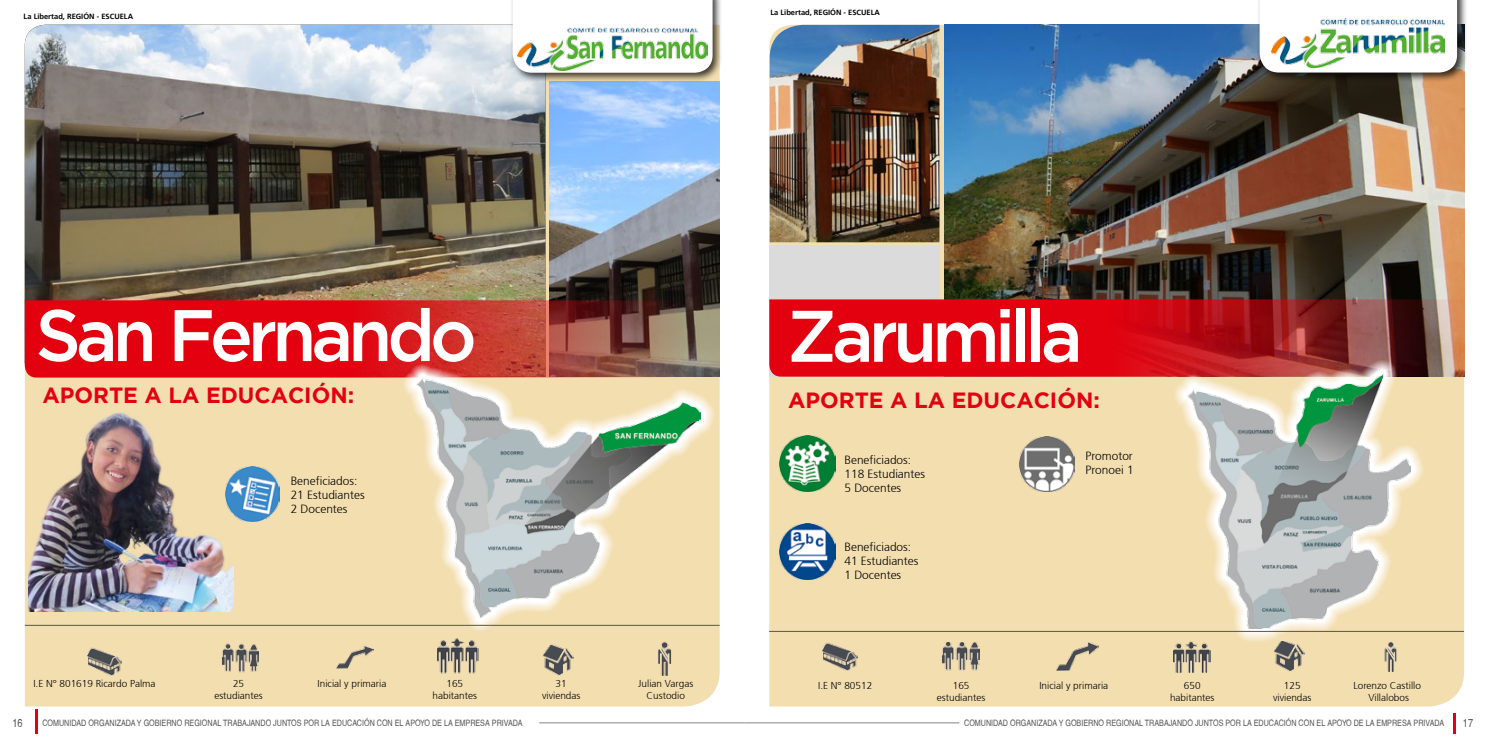
<style>
.page{position:relative;width:1489px;height:745px;background:#fff}
.page>*{position:absolute;margin:0;border:0;box-sizing:border-box;transform-origin:0 0}
.t1{font:500 72.75px "Gotham";letter-spacing:-.07em;color:#fff}
.t2{font:700 22px "Gotham";color:#e3000f}
.t3{font:300 11.88px/14.2px "Frutiger 45";color:#000}
.t4{font:condensed 11.25px "Helvetica";color:#565656}
.t5{font:300 10px/12px "Frutiger 45";color:#000;text-align:center}
.t6{font:condensed 8.75px "Helvetica";color:#565656}
.t7{font:700 7.5px "Frutiger 65";color:#000}
</style>
<div class="page">
<hr style="left:1452px;top:712px;width:3px;height:21px;background:#e3000f">
<hr style="left:35px;top:709px;width:3px;height:24px;background:#e3000f">
<hr style="left:744px;top:721px;width:215px;height:2px;background:#9c9d9d">
<hr style="left:539px;top:721px;width:205px;height:2px;background:#9c9d9d">
<div style="left:25px;top:83px;width:694px;height:623px;background:#f3deb0"></div>
<div style="left:769px;top:25px;width:694px;height:681px;background:#f3deb0"></div>
<img style="left:25px;top:25px;width:520px;height:275px">
<img style="left:549px;top:83px;width:170px;height:293px">
<div style="left:509px;top:0;width:214px;height:83px;background:#000;opacity:.75"></div>
<svg style="left:512px;top:0;width:200px;height:73px"></svg>
<img style="left:517px;top:27px;width:190px;height:43px">
<svg style="left:25px;top:300px;width:659px;height:77px;background:#cc1b20"></svg>
<svg style="left:402px;top:363px;width:312px;height:268px;background:#dab392"></svg>
<img style="left:416px;top:377px;width:284px;height:240px">
<img style="left:769px;top:25px;width:170px;height:217px">
<img style="left:944px;top:25px;width:519px;height:274px">
<div style="left:769px;top:244px;width:170px;height:132px;background:#dbdbdc"></div>
<svg style="left:769px;top:299px;width:694px;height:77px;background:#c4131c"></svg>
<div style="left:1256px;top:0;width:211px;height:83px;background:#000;opacity:.75"></div>
<svg style="left:1259px;top:0;width:197px;height:72px"></svg>
<img style="left:1271px;top:19px;width:173px;height:48px">
<svg style="left:1173px;top:359px;width:251px;height:283px;background:#dbb091"></svg>
<img style="left:1186px;top:374px;width:224px;height:253px">
<img style="left:28px;top:401px;width:205px;height:210px">
<img style="left:225px;top:466px;width:55px;height:55px">
<img style="left:780px;top:435px;width:55px;height:56px">
<img style="left:780px;top:522px;width:55px;height:56px">
<hr style="left:769px;top:630px;width:694px;height:1px;background:#565656">
<img style="left:648px;top:641px;width:34px;height:34px">
<img style="left:541px;top:643px;width:32px;height:32px">
<img style="left:87px;top:647px;width:35px;height:28px">
<img style="left:221px;top:637px;width:38px;height:38px">
<img style="left:337px;top:638px;width:36px;height:37px">
<hr style="left:25px;top:624px;width:694px;height:1px;background:#565656">
<img style="left:437px;top:634px;width:41px;height:41px">
<img style="left:1019px;top:436px;width:55px;height:55px">
<img style="left:1376px;top:641px;width:30px;height:30px">
<img style="left:1272px;top:640px;width:32px;height:31px">
<img style="left:822px;top:642px;width:35px;height:28px">
<img style="left:941px;top:641px;width:38px;height:29px">
<img style="left:1056px;top:641px;width:42px;height:29px">
<img style="left:1172px;top:640px;width:38px;height:32px">
<p class="t7" style="left:24px;top:11px;width:111px">La Libertad, REGIÓN - ESCUELA</p>
<p class="t7" style="left:770px;top:8px;width:111px">La Libertad, REGIÓN - ESCUELA</p>
<h1 class="t1" style="left:35px;top:294px;width:443px">San Fernando</h1>
<h1 class="t1" style="left:787px;top:294px;width:297px">Zarumilla</h1>
<h2 class="t2" style="left:43px;top:382px;width:313px">APORTE A LA EDUCACIÓN:</h2>
<h2 class="t2" style="left:788px;top:387px;width:313px">APORTE A LA EDUCACIÓN:</h2>
<h3 class="t3" style="left:291px;top:473px;width:75px">Beneficiados:<br>21 Estudiantes<br>2 Docentes</h3>
<h3 class="t3" style="left:844px;top:452px;width:82px">Beneficiados:<br>118 Estudiantes<br>5 Docentes</h3>
<h3 class="t3" style="left:844px;top:539px;width:75px">Beneficiados:<br>41 Estudiantes<br>1 Docentes</h3>
<h3 class="t3" style="left:1085px;top:448px;width:49px">Promotor<br>Pronoei 1</h3>
<p class="t5" style="left:33px;top:677px;width:124px">I.E N° 801619 Ricardo Palma</p>
<p class="t5" style="left:317px;top:677px;width:70px">Inicial y primaria</p>
<p class="t5" style="left:1169px;top:679px;width:46px">650 habitantes</p>
<p class="t5" style="left:214px;top:677px;width:50px">25 estudiantes</p>
<p class="t5" style="left:542px;top:677px;width:40px">31 viviendas</p>
<p class="t5" style="left:638px;top:677px;width:57px">Julian Vargas<br>Custodio</p>
<p class="t5" style="left:432px;top:677px;width:46px">165 habitantes</p>
<p class="t5" style="left:818px;top:679px;width:56px">I.E N° 80512</p>
<p class="t5" style="left:1039px;top:679px;width:70px">Inicial y primaria</p>
<p class="t5" style="left:936px;top:679px;width:50px">165 estudiantes</p>
<p class="t5" style="left:1272px;top:679px;width:40px">125 viviendas</p>
<p class="t5" style="left:1353px;top:679px;width:69px">Lorenzo Castillo<br>Villalobos</p>
<p class="t4" style="left:12px;top:715px;width:12px">16</p>
<p class="t6" style="left:42px;top:717px;width:481px">COMUNIDAD ORGANIZADA Y GOBIERNO REGIONAL TRABAJANDO JUNTOS POR LA EDUCACIÓN CON EL APOYO DE LA EMPRESA PRIVADA</p>
<p class="t6" style="left:964px;top:717px;width:481px">COMUNIDAD ORGANIZADA Y GOBIERNO REGIONAL TRABAJANDO JUNTOS POR LA EDUCACIÓN CON EL APOYO DE LA EMPRESA PRIVADA</p>
<p class="t4" style="left:1462px;top:715px;width:12px">17</p>
</div>
